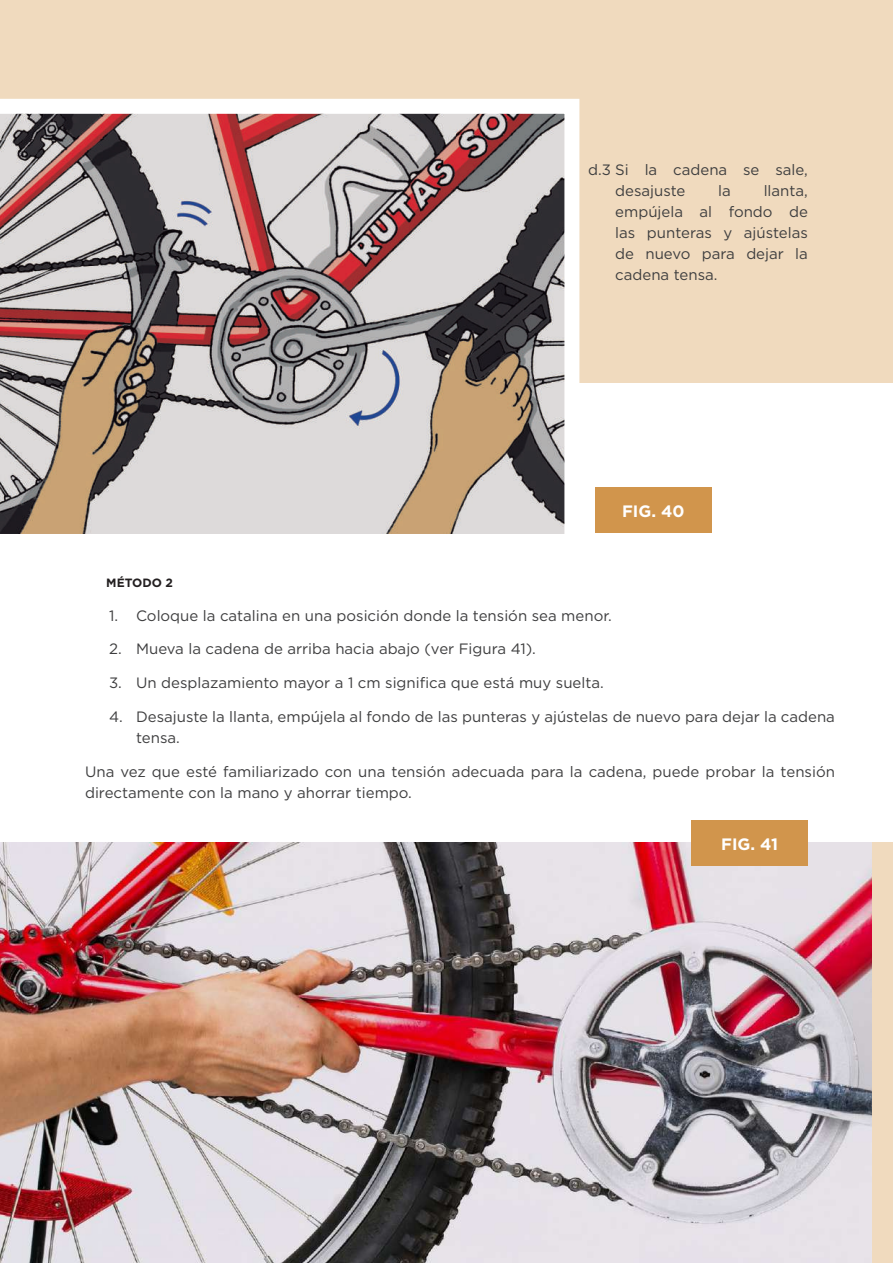
<style>
.page{position:relative;width:893px;height:1263px;background:#fff}
.page>*{position:absolute;margin:0;border:0;box-sizing:border-box;transform-origin:0 0}
.t1{font:700 16.5px "Gotham";color:#fff}
.t2{font:15px/21px "Gotham";color:#3e3e3f}
.t3{font:700 12px "Gotham";color:#231f20}
</style>
<div class="page">
<div style="left:0;top:0;width:893px;height:383px;background:#f0dabe"></div>
<svg style="left:0;top:99px;width:579px;height:435px;background:#b1a3a0"></svg>
<img style="left:0;top:843px;width:872px;height:420px">
<div style="left:595px;top:487px;width:116px;height:45px;background:#d1954c"></div>
<div style="left:691px;top:820px;width:117px;height:45px;background:#d1954c"></div>
<div style="left:872px;top:843px;width:21px;height:420px;background:#f0dabe"></div>
<p class="t2" style="left:615px;top:159px;width:194px;text-indent:-27px">d.3 Si la cadena se sale, desajuste</p>
<p class="t2" style="left:615px;top:180px;width:194px;text-align:justify;text-indent:148px">llanta, empújela al fondo de las punteras y ajústelas de nuevo para dejar la cadena tensa.</p>
<p class="t2" style="left:718px;top:180px;width:14px">la</p>
<p class="t1" style="left:622px;top:500px;width:64px">FIG. 40</p>
<p class="t3" style="left:106px;top:575px;width:68px">MÉTODO 2</p>
<p class="t2" style="left:109px;top:604px;width:504px">1. Coloque la catalina en una posición donde la tensión sea menor.</p>
<p class="t2" style="left:109px;top:638px;width:428px">2. Mueva la cadena de arriba hacia abajo (ver Figura 41).</p>
<p class="t2" style="left:109px;top:672px;width:496px">3. Un desplazamiento mayor a 1 cm significa que está muy suelta.</p>
<p class="t2" style="left:136px;top:706px;width:700px;text-indent:-27px">4. Desajuste la llanta, empújela al fondo de las punteras y ajústelas de nuevo para dejar la cadena tensa.</p>
<p class="t2" style="left:85px;top:760px;width:751px">Una vez que esté familiarizado con una tensión adecuada para la cadena, puede probar la tensión directamente con la mano y ahorrar tiempo.</p>
<p class="t1" style="left:721px;top:833px;width:58px">FIG. 41</p>
</div>
